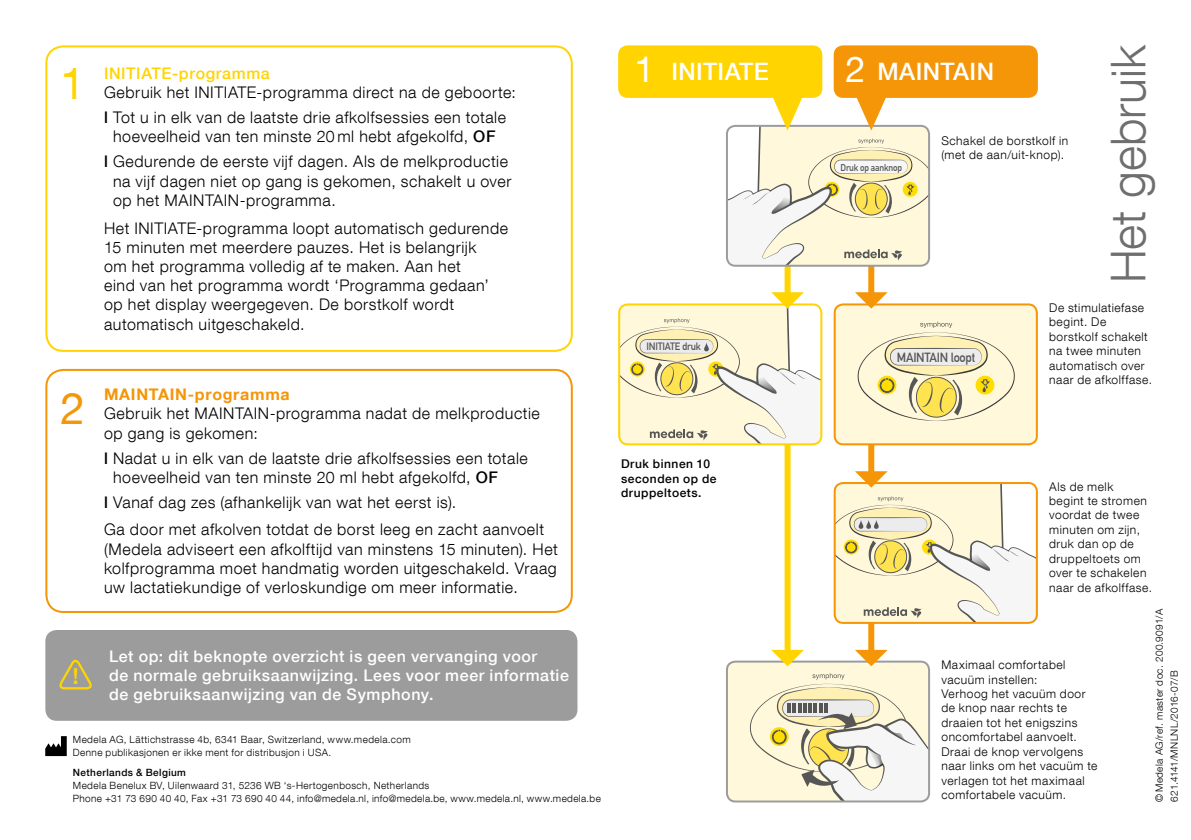
<style>
.page{position:relative;width:1191px;height:840px;background:#fff}
.page>*{position:absolute;margin:0;border:0;box-sizing:border-box;transform-origin:0 0}
.t1{font:300 48px "Helvetica Neue LT Com";letter-spacing:-.005em;color:#6e6e6e}
.t2{font:44px "Helvetica Neue LT Com";color:#ffd400}
.t3{font:44px "Helvetica Neue LT Com";color:#f49608}
.t4{font:36px "Helvetica Neue LT Com";color:#fff}
.t5{font:500 24px "Helvetica Neue LT Com";letter-spacing:.015em;color:#fff}
.t6{font:700 22px "Helvetica Neue LT Com";color:#ffd400;scale:.93 1}
.t7{font:300 16px/19.2px "Helvetica Neue LT Com";letter-spacing:.035em;color:#000}
.t8{font:500 16px/19.2px "Helvetica Neue LT Com";letter-spacing:.035em;color:#fff}
.t9{font:500 16px "Helvetica Neue LT Com";letter-spacing:.035em;color:#ffd400}
.t10{font:700 16px "Helvetica Neue LT Com";letter-spacing:.045em;color:#f49608}
.t11{font:700 13px "DIN Alternate";letter-spacing:-.02em;color:#565655;scale:.95 1}
.t12{font:300 12px/14.4px "Helvetica Neue LT Com";letter-spacing:.045em;color:#000}
.t13{font:500 12px/14.4px "Helvetica Neue LT Com";letter-spacing:.045em;color:#000}
.t14{font:700 10.4px "DIN Alternate";letter-spacing:-.02em;color:#565655;scale:.95 1}
.t15{font:300 10px/15px "Helvetica Neue LT Com";letter-spacing:.04em;color:#000}
.t16{font:500 10px "Helvetica Neue LT Com";letter-spacing:.04em;color:#000}
.t17{font:700 9.6px "DIN Alternate";letter-spacing:-.02em;color:#565655;scale:.93 1}
.s1{font-weight:500}
</style>
<div class="page">
<div style="left:45px;top:45px;width:528px;height:306px;border:2px solid #ffd400;border-radius:17px"></div>
<div style="left:45px;top:369px;width:528px;height:243px;border:2px solid #f49608;border-radius:17px"></div>
<div style="left:45px;top:629px;width:532px;height:91px;background:#9c9c9d;border-radius:11px"></div>
<svg style="left:59px;top:659px;width:33px;height:31px"></svg>
<div style="left:868px;top:138px;width:6px;height:522px;background:#f49608"></div>
<div style="left:784px;top:138px;width:6px;height:522px;background:#ffd400"></div>
<div style="left:619px;top:46px;width:202px;height:51px;background:#ffd400;border-radius:9px"></div>
<div style="left:618px;top:45px;width:204px;height:53px;border:2px solid #ffd400;border-radius:9px"></div>
<div style="left:834px;top:46px;width:202px;height:51px;background:#f49608;border-radius:9px"></div>
<div style="left:833px;top:45px;width:204px;height:53px;border:2px solid #f49608;border-radius:9px"></div>
<svg style="left:619px;top:292px;width:202px;height:152px"></svg>
<svg style="left:834px;top:292px;width:202px;height:152px;background:#f6ecc6"></svg>
<svg style="left:727px;top:94px;width:202px;height:171px"></svg>
<svg style="left:834px;top:471px;width:202px;height:151px"></svg>
<svg style="left:727px;top:649px;width:202px;height:152px"></svg>
<svg style="left:45px;top:736px;width:22px;height:19px"></svg>
<h2 class="t2" style="left:60px;top:56px;width:26px">1</h2>
<h2 class="t3" style="left:60px;top:381px;width:26px">2</h2>
<h3 class="t6" style="left:73px;top:661px;width:8px">!</h3>
<p class="t9" style="left:104px;top:64px;width:167px">INITIATE-programma</p>
<p class="t7" style="left:104px;top:80px;width:413px;line-height:24.8px">Gebruik het INITIATE-programma direct na de geboorte: <span class="s1">l</span> Tot u in elk van de laatste drie afkolfsessies een totale</p>
<p class="t7" style="left:104px;top:124px;width:405px;line-height:24.8px;text-align:center">hoeveelheid van ten minste 20 ml hebt afgekolfd, <span class="s1">OF<br>l</span> Gedurende de eerste vijf dagen. Als de melkproductie</p>
<p class="t7" style="left:113px;top:171px;width:400px">na vijf dagen niet op gang is gekomen, schakelt u over op het MAINTAIN-programma.</p>
<p class="t7" style="left:104px;top:218px;width:405px">Het INITIATE-programma loopt automatisch gedurende 15 minuten met meerdere pauzes. Het is belangrijk<br>om het programma volledig af te maken. Aan het<br>eind van het programma wordt ‘Programma gedaan’ op het display weergegeven. De borstkolf wordt automatisch uitgeschakeld.</p>
<p class="t10" style="left:104px;top:384px;width:187px">MAINTAIN-programma</p>
<p class="t7" style="left:104px;top:403px;width:437px">Gebruik het MAINTAIN-programma nadat de melkproductie op gang is gekomen:</p>
<p class="t7" style="left:113px;top:447px;width:416px;text-indent:-9px"><span class="s1">l</span> Nadat u in elk van de laatste drie afkolfsessies een totale hoeveelheid van ten minste 20 ml hebt afgekolfd, <span class="s1">OF</span></p>
<p class="t7" style="left:104px;top:487px;width:441px;line-height:27.8px"><span class="s1">l</span> Vanaf dag zes (afhankelijk van wat het eerst is).<br>Ga door met afkolven totdat de borst leeg en zacht aanvoelt</p>
<p class="t7" style="left:104px;top:538px;width:455px;text-align:justify">(Medela adviseert een afkolftijd van minstens 15 minuten). Het kolfprogramma moet handmatig worden uitgeschakeld. Vraag uw lactatiekundige of verloskundige om meer informatie.</p>
<p class="t8" style="left:109px;top:645px;width:461px">Let op: dit beknopte overzicht is geen vervanging voor<br>de normale gebruiksaanwijzing. Lees voor meer informatie de gebruiksaanwijzing van de Symphony.</p>
<p class="t15" style="left:73px;top:731px;width:339px">Medela AG, Lättichstrasse 4b, 6341 Baar, Switzerland, www.medela.com</p>
<p class="t16" style="left:73px;top:765px;width:115px">Netherlands &amp; Belgium</p>
<p class="t15" style="left:73px;top:778px;width:529px;line-height:13px">Medela Benelux BV, Uilenwaard 31, 5236 WB ‘s-Hertogenbosch, Netherlands<br>Phone +31 73 690 40 40, Fax +31 73 690 40 44, info@medela.nl, info@medela.be, www.medela.nl, www.medela.be</p>
<p class="t15" style="left:73px;top:744px;width:260px">Denne publikasjonen er ikke ment for distribusjon i USA.</p>
<h3 class="t4" style="left:634px;top:47px;width:22px">1</h3>
<h3 class="t4" style="left:845px;top:47px;width:22px">2</h3>
<h3 class="t5" style="left:671px;top:57px;width:99px">INITIATE</h3>
<h3 class="t5" style="left:877px;top:57px;width:118px">MAINTAIN</h3>
<p class="t17" style="left:840px;top:160px;width:68px">Druk op aanknop</p>
<p class="t12" style="left:941px;top:133px;width:128px">Schakel de borstkolf in (met de aan/uit-knop).</p>
<h1 class="t1" style="left:1099px;top:283px;width:239px;rotate:-90deg">Het gebruik</h1>
<p class="t14" style="left:646px;top:338px;width:59px">INITIATE druk</p>
<p class="t13" style="left:621px;top:456px;width:97px">Druk binnen 10 seconden op de druppeltoets.</p>
<p class="t11" style="left:897px;top:347px;width:84px">MAINTAIN loopt</p>
<p class="t12" style="left:1049px;top:300px;width:104px">De stimulatiefase begint. De borstkolf schakelt na twee minuten automatisch over naar de afkolffase.</p>
<p class="t12" style="left:1049px;top:478px;width:104px">Als de melk<br>begint te stromen voordat de twee minuten om zijn, druk dan op de druppeltoets om over te schakelen naar de afkolffase.</p>
<p class="t12" style="left:941px;top:657px;width:157px">Maximaal comfortabel vacuüm instellen:<br>Verhoog het vacuüm door de knop naar rechts te draaien tot het enigszins oncomfortabel aanvoelt.<br>Draai de knop vervolgens naar links om het vacuüm te verlagen tot het maximaal comfortabele vacuüm.</p>
<p class="t15" style="left:1151px;top:801px;width:194px;rotate:-90deg">© Medela AG/ref. master doc. 200.9091/A<br>621.4141/MNLNL/2016-07/B</p>
</div>
